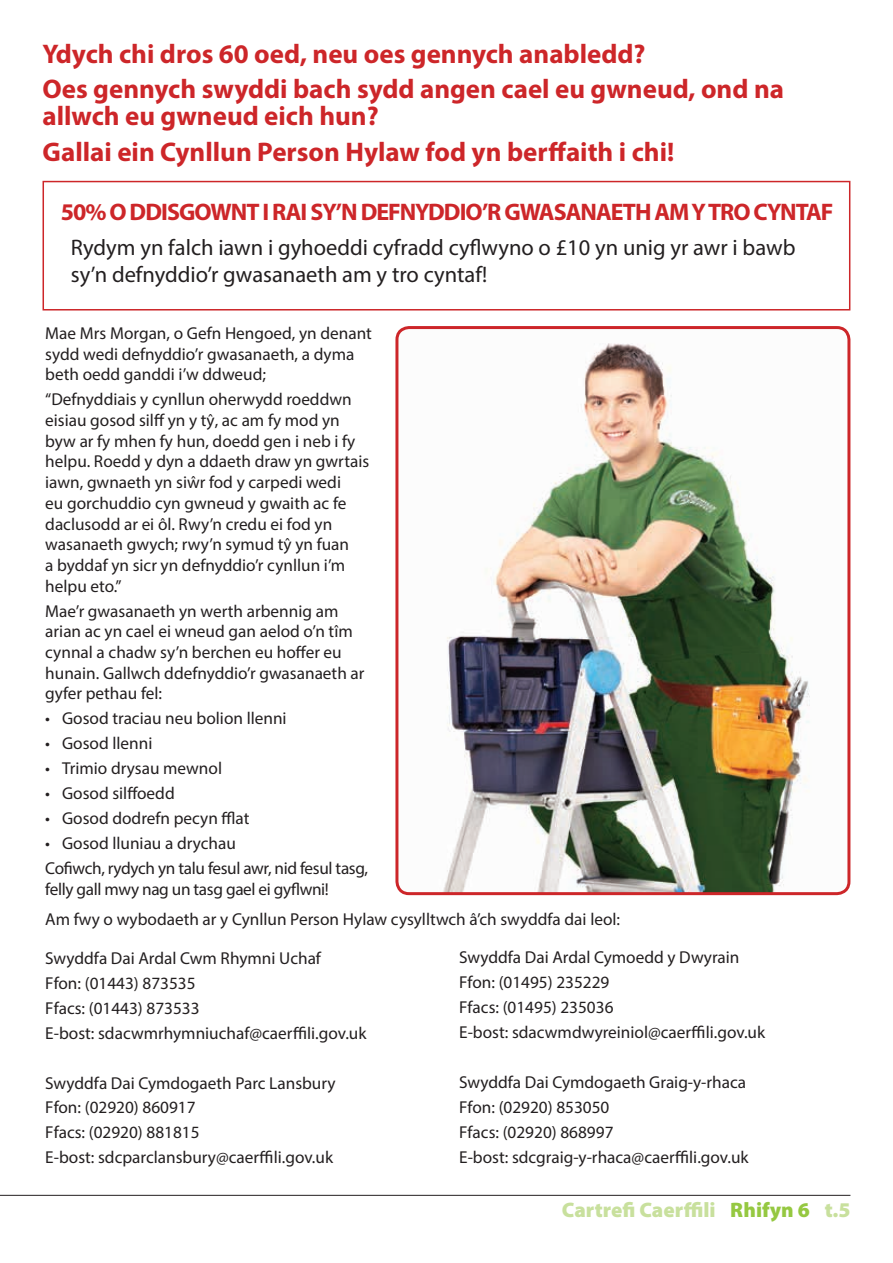
<style>
.page{position:relative;width:893px;height:1263px;background:#fff}
.page>*{position:absolute;margin:0;border:0;box-sizing:border-box;transform-origin:0 0}
.t1{font:700 27px/35.5px "Myriad Pro";color:#cd2629}
.t2{font:700 24px "Myriad Pro";letter-spacing:-.04em;color:#cd2629}
.t3{font:22.5px/27px "Myriad Pro";color:#231f20}
.t4{font:900 21px "Myriad Pro";color:#c8e09d}
.t5{font:17.25px/20.7px "Myriad Pro";color:#231f20}
.t6{font:17.25px/24.9px "Myriad Pro";letter-spacing:-.02em;color:#231f20}
.s1{color:#95c841}
</style>
<div class="page">
<hr style="left:0;top:1195px;width:850px;height:1px;background:#231f20">
<div style="left:43px;top:181px;width:807px;height:129px;border:2px solid #cd2629"></div>
<img style="left:399px;top:328px;width:450px;height:565px">
<div style="left:395px;top:326px;width:455px;height:569px;border:3px solid #cd2629;border-radius:12px"></div>
<h1 class="t1" style="left:43px;top:35px;width:743px">Ydych chi dros 60 oed, neu oes gennych anabledd?<br>Oes gennych swyddi bach sydd angen cael eu gwneud, ond na</h1>
<h1 class="t1" style="left:43px;top:98px;width:633px">allwch eu gwneud eich hun?<br>Gallai ein Cynllun Person Hylaw fod yn berffaith i chi!</h1>
<h2 class="t2" style="left:61px;top:196px;width:774px">50% O DDISGOWNT I RAI SY’N DEFNYDDIO’R GWASANAETH AM Y TRO CYNTAF</h2>
<h3 class="t3" style="left:71px;top:234px;width:726px">Rydym yn falch iawn i gyhoeddi cyfradd cyflwyno o £10 yn unig yr awr i bawb sy’n defnyddio’r gwasanaeth am y tro cyntaf!</h3>
<p class="t5" style="left:45px;top:323px;width:328px">Mae Mrs Morgan, o Gefn Hengoed, yn denant sydd wedi defnyddio’r gwasanaeth, a dyma beth oedd ganddi i’w ddweud;</p>
<p class="t5" style="left:45px;top:389px;width:325px">“Defnyddiais y cynllun oherwydd roeddwn eisiau gosod silff yn y tŷ, ac am fy mod yn byw ar fy mhen fy hun, doedd gen i neb i fy helpu. Roedd y dyn a ddaeth draw yn gwrtais iawn, gwnaeth yn siŵr fod y carpedi wedi<br>eu gorchuddio cyn gwneud y gwaith ac fe daclusodd ar ei ôl. Rwy’n credu ei fod yn wasanaeth gwych; rwy’n symud tŷ yn fuan<br>a byddaf yn sicr yn defnyddio’r cynllun i’m helpu eto.”</p>
<p class="t5" style="left:45px;top:600px;width:321px">Mae’r gwasanaeth yn werth arbennig am arian ac yn cael ei wneud gan aelod o’n tîm cynnal a chadw sy’n berchen eu hoffer eu hunain. Gallwch ddefnyddio’r gwasanaeth ar gyfer pethau fel:</p>
<p class="t5" style="left:45px;top:708px;width:243px">• Gosod traciau neu bolion llenni</p>
<p class="t5" style="left:45px;top:733px;width:109px">• Gosod llenni</p>
<p class="t5" style="left:45px;top:758px;width:178px">• Trimio drysau mewnol</p>
<p class="t5" style="left:45px;top:783px;width:131px">• Gosod silffoedd</p>
<p class="t5" style="left:45px;top:808px;width:206px">• Gosod dodrefn pecyn fflat</p>
<p class="t6" style="left:45px;top:831px;width:324px">• Gosod lluniau a drychau<br>Cofiwch, rydych yn talu fesul awr, nid fesul tasg,</p>
<p class="t5" style="left:45px;top:873px;width:576px;line-height:30.6px">felly gall mwy nag un tasg gael ei gyflwni!<br>Am fwy o wybodaeth ar y Cynllun Person Hylaw cysylltwch â’ch swyddfa dai leol:</p>
<p class="t5" style="left:45px;top:945px;width:323px;line-height:24.9px">Swyddfa Dai Ardal Cwm Rhymni Uchaf<br>Ffon: (01443) 873535<br>Ffacs: (01443) 873533<br>E-bost: sdacwmrhymniuchaf@caerffili.gov.uk</p>
<p class="t5" style="left:45px;top:1070px;width:292px;line-height:24.9px">Swyddfa Dai Cymdogaeth Parc Lansbury<br>Ffon: (02920) 860917<br>Ffacs: (02920) 881815<br>E-bost: sdcparclansbury@caerffili.gov.uk</p>
<p class="t5" style="left:459px;top:945px;width:307px;line-height:24.9px">Swyddfa Dai Ardal Cymoedd y Dwyrain<br>Ffon: (01495) 235229<br>Ffacs: (01495) 235036<br>E-bost: sdacwmdwyreiniol@caerffili.gov.uk</p>
<p class="t5" style="left:459px;top:1069px;width:291px;line-height:24.9px">Swyddfa Dai Cymdogaeth Graig-y-rhaca<br>Ffon: (02920) 853050<br>Ffacs: (02920) 868997<br>E-bost: sdcgraig-y-rhaca@caerffili.gov.uk</p>
<p class="t4" style="left:562px;top:1196px;width:290px">Cartrefi Caerffili <span class="s1">Rhifyn 6</span> t.5</p>
</div>
